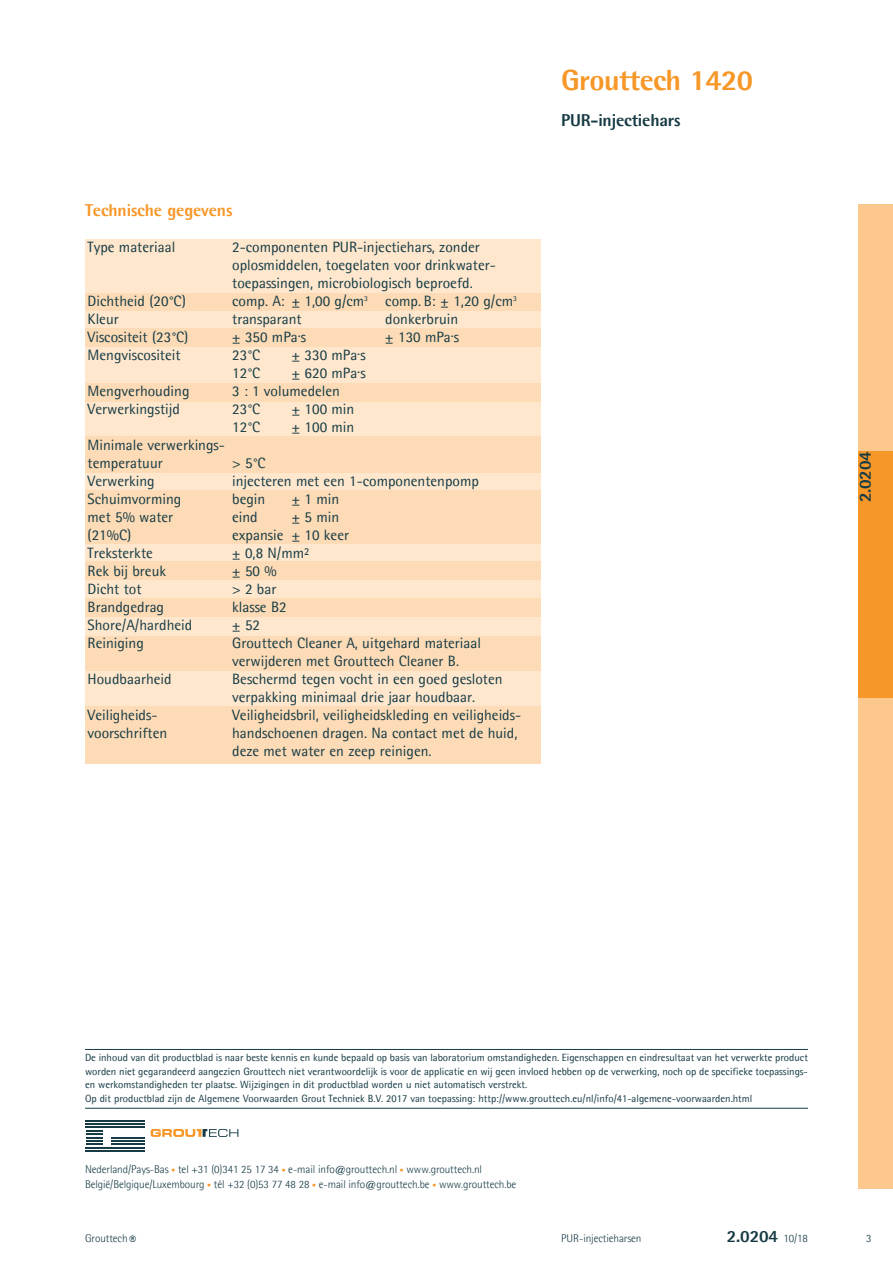
<style>
.page{position:relative;width:893px;height:1263px;background:#fff}
.page>*{position:absolute;margin:0;border:0;box-sizing:border-box;transform-origin:0 0}
.Productnaam{font:800 29.25px "Agfa Rotis Semisans";letter-spacing:-.02em;color:#f79727}
.Kopje{font:800 17.25px "Agfa Rotis Semisans";letter-spacing:-.01em;color:#f79727}
.Productomschrijving{font:800 17.25px "Agfa Rotis Semisans";letter-spacing:-.01em;color:#163b45}
.Productnummer_zijbal{font:800 17.25px "Agfa Rotis Semisans";color:#163b45}
.Productnummer{font:800 17.25px "Agfa Rotis Semisans";color:#163b45}
.Body_matrix_alinea_W{font:15px/18px "Agfa Rotis Semisans";color:#163b45}
.t1{font:italic 13.5px "Agfa Rotis Semisans";color:#163b45}
.Adresregel{font:300 11.25px "Agfa Rotis Semisans";letter-spacing:-.01em;color:#163b45}
.Soort_product____Gro{font:300 11.25px "Agfa Rotis Semisans";letter-spacing:-.01em;color:#163b45}
.Datum{font:300 11.25px "Agfa Rotis Semisans";color:#163b45}
.Body_alinea{font:10.5px/13.5px "Agfa Rotis Semisans";color:#163b45;text-align:justify}
.s1{font-size:7.95px;color:#f79727}
</style>
<div class="page">
<div style="left:859px;top:204px;width:34px;height:984px;background:#fcc88e"></div>
<div style="left:859px;top:451px;width:34px;height:246px;background:#f79727"></div>
<hr style="left:86px;top:1120px;width:59px;height:1px;background:#163b45">
<hr style="left:86px;top:1123px;width:59px;height:2px;background:#163b45">
<hr style="left:86px;top:1126px;width:59px;height:2px;background:#163b45">
<hr style="left:111px;top:1137px;width:34px;height:1px;background:#163b45">
<hr style="left:111px;top:1140px;width:34px;height:2px;background:#163b45">
<hr style="left:111px;top:1143px;width:34px;height:2px;background:#163b45">
<svg style="left:86px;top:1130px;width:16px;height:15px"></svg>
<hr style="left:86px;top:1147px;width:59px;height:2px;background:#163b45">
<hr style="left:86px;top:1150px;width:59px;height:2px;background:#163b45">
<svg style="left:151px;top:1129px;width:87px;height:8px"></svg>
<div style="left:85px;top:239px;width:455px;height:524px;background:#fee7cd"></div>
<div style="left:85px;top:293px;width:455px;height:18px;background:#fddbb6"></div>
<div style="left:85px;top:329px;width:455px;height:18px;background:#fddbb6"></div>
<div style="left:85px;top:384px;width:455px;height:18px;background:#fddbb6"></div>
<div style="left:85px;top:437px;width:455px;height:36px;background:#fddbb6"></div>
<div style="left:85px;top:599px;width:455px;height:18px;background:#fddbb6"></div>
<div style="left:85px;top:491px;width:455px;height:53px;background:#fddbb6"></div>
<div style="left:85px;top:562px;width:455px;height:18px;background:#fddbb6"></div>
<div style="left:85px;top:636px;width:455px;height:34px;background:#fddbb6"></div>
<div style="left:85px;top:706px;width:455px;height:57px;background:#fddbb6"></div>
<hr style="left:85px;top:1049px;width:723px;height:1px;background:#163b45">
<hr style="left:85px;top:1108px;width:723px;height:1px;background:#163b45">
<p class="Kopje" style="left:85px;top:199px;width:149px">Technische gegevens</p>
<p class="Body_matrix_alinea_W" style="left:88px;top:238px;width:89px">Type materiaal</p>
<p class="Body_matrix_alinea_W" style="left:232px;top:238px;width:264px">2-componenten PUR-injectiehars, zonder oplosmiddelen, toegelaten voor drinkwater-</p>
<p class="Body_matrix_alinea_W" style="left:232px;top:274px;width:242px">toepassingen, microbiologisch beproefd.</p>
<p class="Body_matrix_alinea_W" style="left:88px;top:292px;width:100px">Dichtheid (20°C)</p>
<p class="Body_matrix_alinea_W" style="left:232px;top:292px;width:286px">comp. A: ± 1,00 g/cm<sup>3</sup> comp. B: ± 1,20 g/cm<sup>3</sup></p>
<p class="Body_matrix_alinea_W" style="left:88px;top:310px;width:33px">Kleur</p>
<p class="Body_matrix_alinea_W" style="left:232px;top:310px;width:71px">transparant</p>
<p class="Body_matrix_alinea_W" style="left:385px;top:310px;width:74px">donkerbruin</p>
<p class="Body_matrix_alinea_W" style="left:88px;top:328px;width:102px">Viscositeit (23°C)</p>
<p class="Body_matrix_alinea_W" style="left:232px;top:328px;width:75px">± 350 mPa.s</p>
<p class="Body_matrix_alinea_W" style="left:385px;top:328px;width:75px">± 130 mPa.s</p>
<p class="Body_matrix_alinea_W" style="left:88px;top:346px;width:95px">Mengviscositeit</p>
<p class="Body_matrix_alinea_W" style="left:232px;top:346px;width:30px">23°C</p>
<p class="Body_matrix_alinea_W" style="left:292px;top:346px;width:75px">± 330 mPa.s</p>
<p class="Body_matrix_alinea_W" style="left:232px;top:364px;width:30px">12°C</p>
<p class="Body_matrix_alinea_W" style="left:292px;top:364px;width:75px">± 620 mPa.s</p>
<p class="Body_matrix_alinea_W" style="left:88px;top:382px;width:103px">Mengverhouding</p>
<p class="Body_matrix_alinea_W" style="left:232px;top:382px;width:109px">3 : 1 volumedelen</p>
<p class="Body_matrix_alinea_W" style="left:88px;top:400px;width:94px">Verwerkingstijd</p>
<p class="Body_matrix_alinea_W" style="left:232px;top:400px;width:30px">23°C</p>
<p class="Body_matrix_alinea_W" style="left:292px;top:400px;width:64px">± 100 min</p>
<p class="Body_matrix_alinea_W" style="left:232px;top:418px;width:30px">12°C</p>
<p class="Body_matrix_alinea_W" style="left:292px;top:418px;width:64px">± 100 min</p>
<p class="Body_matrix_alinea_W" style="left:88px;top:436px;width:137px">Minimale verwerkings-</p>
<p class="Body_matrix_alinea_W" style="left:88px;top:454px;width:77px">temperatuur</p>
<p class="Body_matrix_alinea_W" style="left:232px;top:454px;width:35px">&gt; 5°C</p>
<p class="Body_matrix_alinea_W" style="left:88px;top:472px;width:69px">Verwerking</p>
<p class="Body_matrix_alinea_W" style="left:232px;top:472px;width:248px">injecteren met een 1-componentenpomp</p>
<p class="Body_matrix_alinea_W" style="left:88px;top:490px;width:95px">Schuimvorming</p>
<p class="Body_matrix_alinea_W" style="left:232px;top:490px;width:35px">begin</p>
<p class="Body_matrix_alinea_W" style="left:292px;top:490px;width:49px">± 1 min</p>
<p class="Body_matrix_alinea_W" style="left:88px;top:508px;width:87px">met 5% water</p>
<p class="Body_matrix_alinea_W" style="left:232px;top:508px;width:27px">eind</p>
<p class="Body_matrix_alinea_W" style="left:292px;top:508px;width:49px">± 5 min</p>
<p class="Body_matrix_alinea_W" style="left:88px;top:526px;width:45px">(21%C)</p>
<p class="Body_matrix_alinea_W" style="left:232px;top:526px;width:118px">expansie ± 10 keer</p>
<p class="Body_matrix_alinea_W" style="left:88px;top:544px;width:67px">Treksterkte</p>
<p class="Body_matrix_alinea_W" style="left:232px;top:544px;width:79px">± 0,8 N/mm²</p>
<p class="Body_matrix_alinea_W" style="left:88px;top:562px;width:80px">Rek bij breuk</p>
<p class="Body_matrix_alinea_W" style="left:232px;top:562px;width:46px">± 50 %</p>
<p class="Body_matrix_alinea_W" style="left:88px;top:580px;width:55px">Dicht tot</p>
<p class="Body_matrix_alinea_W" style="left:232px;top:580px;width:46px">&gt; 2 bar</p>
<p class="Body_matrix_alinea_W" style="left:88px;top:598px;width:78px">Brandgedrag</p>
<p class="Body_matrix_alinea_W" style="left:232px;top:598px;width:56px">klasse B2</p>
<p class="Body_matrix_alinea_W" style="left:88px;top:616px;width:106px">Shore/A/hardheid</p>
<p class="Body_matrix_alinea_W" style="left:232px;top:616px;width:29px">± 52</p>
<p class="Body_matrix_alinea_W" style="left:88px;top:634px;width:58px">Reiniging</p>
<p class="Body_matrix_alinea_W" style="left:232px;top:634px;width:250px">Grouttech Cleaner A, uitgehard materiaal verwijderen met Grouttech Cleaner B.</p>
<p class="Body_matrix_alinea_W" style="left:88px;top:670px;width:86px">Houdbaarheid</p>
<p class="Body_matrix_alinea_W" style="left:232px;top:670px;width:272px">Beschermd tegen vocht in een goed gesloten verpakking minimaal drie jaar houdbaar.</p>
<p class="Body_matrix_alinea_W" style="left:88px;top:706px;width:71px">Veiligheids-</p>
<p class="Body_matrix_alinea_W" style="left:232px;top:706px;width:289px">Veiligheidsbril, veiligheidskleding en veiligheids-</p>
<p class="Body_matrix_alinea_W" style="left:88px;top:724px;width:81px">voorschriften</p>
<p class="Body_matrix_alinea_W" style="left:232px;top:724px;width:287px">handschoenen dragen. Na contact met de huid, deze met water en zeep reinigen.</p>
<p class="Productnaam" style="left:561px;top:62px;width:193px">Grouttech 1420</p>
<p class="Productomschrijving" style="left:561px;top:109px;width:121px">PUR-injectiehars</p>
<p class="Productnummer_zijbal" style="left:854px;top:502px;width:53px;rotate:-90deg">2.0204</p>
<p class="Body_alinea" style="left:85px;top:1051px;width:724px">De inhoud van dit productblad is naar beste kennis en kunde bepaald op basis van laboratorium omstandigheden. Eigenschappen en eindresultaat van het verwerkte product worden niet gegarandeerd aangezien Grouttech niet verantwoordelijk is voor de applicatie en wij geen invloed hebben op de verwerking, noch op de specifieke toepassings&shy;en werkomstandigheden ter plaatse. Wijzigingen in dit productblad worden u niet automatisch verstrekt.</p>
<p class="Body_alinea" style="left:85px;top:1091px;width:669px">Op dit productblad zijn de Algemene Voorwaarden Grout Techniek B.V. 2017 van toepassing: http://www.grouttech.eu/nl/info/41-algemene-voorwaarden.html</p>
<p class="Adresregel" style="left:85px;top:1163px;width:398px">Nederland/Pays-Bas <span class="s1">•</span> tel +31 (0)341 25 17 34 <span class="s1">•</span> e-mail info@grouttech.nl <span class="s1">•</span> www.grouttech.nl</p>
<p class="Adresregel" style="left:85px;top:1178px;width:433px">België/Belgique/Luxembourg <span class="s1">•</span> tél +32 (0)53 77 48 28 <span class="s1">•</span> e-mail info@grouttech.be <span class="s1">•</span> www.grouttech.be</p>
<p class="Soort_product____Gro" style="left:85px;top:1232px;width:44px">Grouttech</p>
<p class="t1" style="left:128px;top:1232px;width:8px">®</p>
<p class="Soort_product____Gro" style="left:561px;top:1232px;width:82px">PUR-injectieharsen</p>
<p class="Productnummer" style="left:727px;top:1225px;width:53px">2.0204</p>
<p class="Datum" style="left:784px;top:1232px;width:26px">10/18</p>
<p class="Datum" style="left:866px;top:1232px;width:7px">3</p>
</div>
